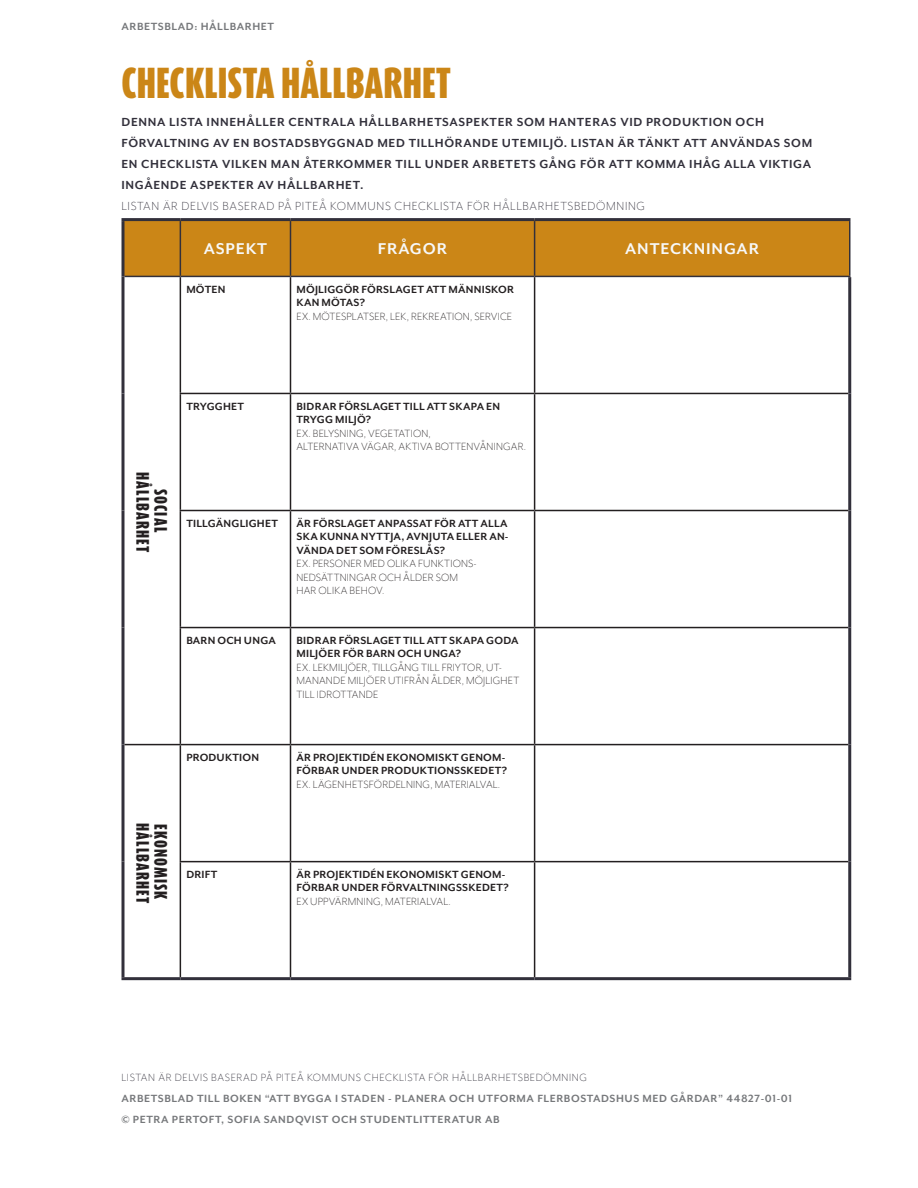
<style>
.page{position:relative;width:918px;height:1188px;background:#fff}
.page>*{position:absolute;margin:0;border:0;box-sizing:border-box;transform-origin:0 0}
.t1{font:900 36px "Dax Compact Pro";color:#cb8617}
.t2{font:700 18px "Mr Eaves Mod OT";letter-spacing:.05em;color:#f7f8f8}
.t3{font:900 15px/18px "Dax Compact Pro";letter-spacing:.07em;color:#231f20;text-align:center}
.t4{font:700 13.5px/21px "Mr Eaves Mod OT";letter-spacing:.05em;color:#32303b}
.t5{font:300 13.5px "Mr Eaves Mod OT";letter-spacing:.05em;color:#32303b}
.t6{font:700 12px/13.5px "Mr Eaves Mod OT";letter-spacing:.02em;color:#231f20}
.t7{font:300 12px/13.5px "Mr Eaves Mod OT";letter-spacing:.015em;color:#231f20}
.t8{font:700 12px/21px "Mr Eaves Mod OT";letter-spacing:.05em;color:#76787b}
.t9{font:300 12px "Mr Eaves Mod OT";letter-spacing:.05em;color:#32303b}
</style>
<div class="page">
<div style="left:124px;top:221px;width:725px;height:55px;background:#cb8617"></div>
<svg style="left:124px;top:277px;width:724px;height:700px"></svg>
<hr style="left:122px;top:276px;width:2px;height:117px;background:#32303b">
<hr style="left:848px;top:277px;width:3px;height:116px;background:#32303b">
<hr style="left:122px;top:393px;width:2px;height:118px;background:#32303b">
<hr style="left:848px;top:393px;width:3px;height:118px;background:#32303b">
<hr style="left:122px;top:511px;width:2px;height:117px;background:#32303b">
<hr style="left:848px;top:511px;width:3px;height:117px;background:#32303b">
<hr style="left:122px;top:628px;width:2px;height:117px;background:#32303b">
<hr style="left:848px;top:628px;width:3px;height:117px;background:#32303b">
<hr style="left:122px;top:745px;width:2px;height:117px;background:#32303b">
<hr style="left:848px;top:745px;width:3px;height:117px;background:#32303b">
<hr style="left:122px;top:862px;width:2px;height:115px;background:#32303b">
<hr style="left:848px;top:862px;width:3px;height:115px;background:#32303b">
<hr style="left:122px;top:977px;width:58px;height:3px;background:#32303b">
<hr style="left:180px;top:977px;width:110px;height:3px;background:#32303b">
<hr style="left:290px;top:977px;width:245px;height:3px;background:#32303b">
<hr style="left:535px;top:977px;width:316px;height:3px;background:#32303b">
<hr style="left:180px;top:277px;width:1px;height:116px;background:#231f20">
<hr style="left:290px;top:277px;width:1px;height:116px;background:#231f20">
<hr style="left:534px;top:277px;width:1px;height:116px;background:#231f20">
<hr style="left:180px;top:393px;width:110px;height:1px;background:#231f20">
<hr style="left:180px;top:394px;width:1px;height:116px;background:#231f20">
<hr style="left:290px;top:393px;width:245px;height:1px;background:#231f20">
<hr style="left:290px;top:394px;width:1px;height:116px;background:#231f20">
<hr style="left:535px;top:393px;width:313px;height:1px;background:#231f20">
<hr style="left:534px;top:394px;width:1px;height:116px;background:#231f20">
<hr style="left:180px;top:510px;width:110px;height:1px;background:#231f20">
<hr style="left:180px;top:511px;width:1px;height:116px;background:#231f20">
<hr style="left:290px;top:510px;width:245px;height:1px;background:#231f20">
<hr style="left:290px;top:511px;width:1px;height:116px;background:#231f20">
<hr style="left:535px;top:510px;width:313px;height:1px;background:#231f20">
<hr style="left:534px;top:511px;width:1px;height:116px;background:#231f20">
<hr style="left:180px;top:627px;width:110px;height:1px;background:#231f20">
<hr style="left:180px;top:628px;width:1px;height:116px;background:#231f20">
<hr style="left:290px;top:627px;width:245px;height:1px;background:#231f20">
<hr style="left:290px;top:628px;width:1px;height:116px;background:#231f20">
<hr style="left:535px;top:627px;width:313px;height:1px;background:#231f20">
<hr style="left:534px;top:628px;width:1px;height:116px;background:#231f20">
<hr style="left:124px;top:744px;width:56px;height:1px;background:#231f20">
<hr style="left:180px;top:744px;width:110px;height:1px;background:#231f20">
<hr style="left:180px;top:745px;width:1px;height:116px;background:#231f20">
<hr style="left:290px;top:744px;width:245px;height:1px;background:#231f20">
<hr style="left:290px;top:745px;width:1px;height:116px;background:#231f20">
<hr style="left:535px;top:744px;width:313px;height:1px;background:#231f20">
<hr style="left:534px;top:745px;width:1px;height:116px;background:#231f20">
<hr style="left:180px;top:861px;width:110px;height:1px;background:#231f20">
<hr style="left:180px;top:862px;width:1px;height:115px;background:#231f20">
<hr style="left:290px;top:861px;width:245px;height:1px;background:#231f20">
<hr style="left:290px;top:862px;width:1px;height:115px;background:#231f20">
<hr style="left:535px;top:861px;width:313px;height:1px;background:#231f20">
<hr style="left:534px;top:862px;width:1px;height:115px;background:#231f20">
<hr style="left:122px;top:218px;width:58px;height:3px;background:#32303b">
<hr style="left:122px;top:221px;width:2px;height:55px;background:#32303b">
<hr style="left:180px;top:218px;width:110px;height:3px;background:#32303b">
<hr style="left:290px;top:218px;width:245px;height:3px;background:#32303b">
<hr style="left:535px;top:218px;width:315px;height:3px;background:#32303b">
<hr style="left:180px;top:221px;width:1px;height:55px;background:#32303b">
<hr style="left:290px;top:221px;width:1px;height:55px;background:#32303b">
<hr style="left:534px;top:221px;width:1px;height:55px;background:#32303b">
<hr style="left:849px;top:221px;width:1px;height:55px;background:#32303b">
<hr style="left:124px;top:276px;width:56px;height:1px;background:#32303b">
<hr style="left:180px;top:276px;width:110px;height:1px;background:#32303b">
<hr style="left:290px;top:276px;width:245px;height:1px;background:#32303b">
<hr style="left:535px;top:276px;width:315px;height:1px;background:#32303b">
<p class="t8" style="left:122px;top:15px;width:154px">ARBETSBLAD: HÅLLBARHET</p>
<h1 class="t1" style="left:122px;top:58px;width:331px">CHECKLISTA HÅLLBARHET</h1>
<p class="t4" style="left:122px;top:111px;width:692px">DENNA LISTA INNEHÅLLER CENTRALA HÅLLBARHETSASPEKTER SOM HANTERAS VID PRODUKTION OCH FÖRVALTNING AV EN BOSTADSBYGGNAD MED TILLHÖRANDE UTEMILJÖ. LISTAN ÄR TÄNKT ATT ANVÄNDAS SOM EN CHECKLISTA VILKEN MAN ÅTERKOMMER TILL UNDER ARBETETS GÅNG FÖR ATT KOMMA IHÅG ALLA VIKTIGA INGÅENDE ASPEKTER AV HÅLLBARHET.</p>
<p class="t5" style="left:122px;top:198px;width:525px">LISTAN ÄR DELVIS BASERAD PÅ PITEÅ KOMMUNS CHECKLISTA FÖR HÅLLBARHETSBEDÖMNING</p>
<h2 class="t2" style="left:204px;top:239px;width:65px">ASPEKT</h2>
<h2 class="t2" style="left:378px;top:239px;width:71px">FRÅGOR</h2>
<h2 class="t2" style="left:625px;top:239px;width:135px">ANTECKNINGAR</h2>
<p class="t6" style="left:186px;top:282px;width:41px">MÖTEN</p>
<p class="t6" style="left:296px;top:282px;width:219px">MÖJLIGGÖR FÖRSLAGET ATT MÄNNISKOR<br>KAN MÖTAS?</p>
<p class="t7" style="left:296px;top:309px;width:217px">EX. MÖTESPLATSER, LEK, REKREATION, SERVICE</p>
<p class="t3" style="left:170px;top:472px;width:82px;rotate:90deg">SOCIAL<br>HÅLLBARHET</p>
<p class="t6" style="left:186px;top:399px;width:59px">TRYGGHET</p>
<p class="t6" style="left:296px;top:399px;width:205px">BIDRAR FÖRSLAGET TILL ATT SKAPA EN<br>TRYGG MILJÖ?</p>
<p class="t7" style="left:296px;top:426px;width:231px">EX. BELYSNING, VEGETATION,<br>ALTERNATIVA VÄGAR, AKTIVA BOTTENVÅNINGAR.</p>
<p class="t6" style="left:186px;top:516px;width:93px">TILLGÄNGLIGHET</p>
<p class="t6" style="left:296px;top:516px;width:214px;text-align:justify">ÄR FÖRSLAGET ANPASSAT FÖR ATT ALLA SKA KUNNA NYTTJA, AVNJUTA ELLER AN-VÄNDA DET SOM FÖRESLÅS?</p>
<p class="t7" style="left:296px;top:557px;width:182px">EX. PERSONER MED OLIKA FUNKTIONS-<br>NEDSÄTTNINGAR OCH ÅLDER SOM<br>HAR OLIKA BEHOV.</p>
<p class="t6" style="left:186px;top:633px;width:91px">BARN OCH UNGA</p>
<p class="t6" style="left:296px;top:633px;width:224px">BIDRAR FÖRSLAGET TILL ATT SKAPA GODA<br>MILJÖER FÖR BARN OCH UNGA?</p>
<p class="t7" style="left:296px;top:660px;width:224px">EX. LEKMILJÖER, TILLGÅNG TILL FRIYTOR, UT-<br>MANANDE MILJÖER UTIFRÅN ÅLDER, MÖJLIGHET<br>TILL IDROTTANDE</p>
<p class="t3" style="left:170px;top:823px;width:82px;text-align:left;rotate:90deg">EKONOMISK<br>HÅLLBARHET</p>
<p class="t6" style="left:186px;top:750px;width:74px">PRODUKTION</p>
<p class="t6" style="left:296px;top:750px;width:212px">ÄR PROJEKTIDÉN EKONOMISKT GENOM-<br>FÖRBAR UNDER PRODUKTIONSSKEDET?</p>
<p class="t7" style="left:296px;top:777px;width:205px">EX. LÄGENHETSFÖRDELNING, MATERIALVAL.</p>
<p class="t6" style="left:186px;top:867px;width:33px">DRIFT</p>
<p class="t6" style="left:296px;top:867px;width:214px">ÄR PROJEKTIDÉN EKONOMISKT GENOM-<br>FÖRBAR UNDER FÖRVALTNINGSSKEDET?</p>
<p class="t7" style="left:296px;top:894px;width:156px">EX UPPVÄRMNING, MATERIALVAL.</p>
<p class="t9" style="left:122px;top:1071px;width:467px">LISTAN ÄR DELVIS BASERAD PÅ PITEÅ KOMMUNS CHECKLISTA FÖR HÅLLBARHETSBEDÖMNING</p>
<p class="t8" style="left:122px;top:1088px;width:672px">ARBETSBLAD TILL BOKEN “ATT BYGGA I STADEN - PLANERA OCH UTFORMA FLERBOSTADSHUS MED GÅRDAR” 44827-01-01 © PETRA PERTOFT, SOFIA SANDQVIST OCH STUDENTLITTERATUR AB</p>
</div>
